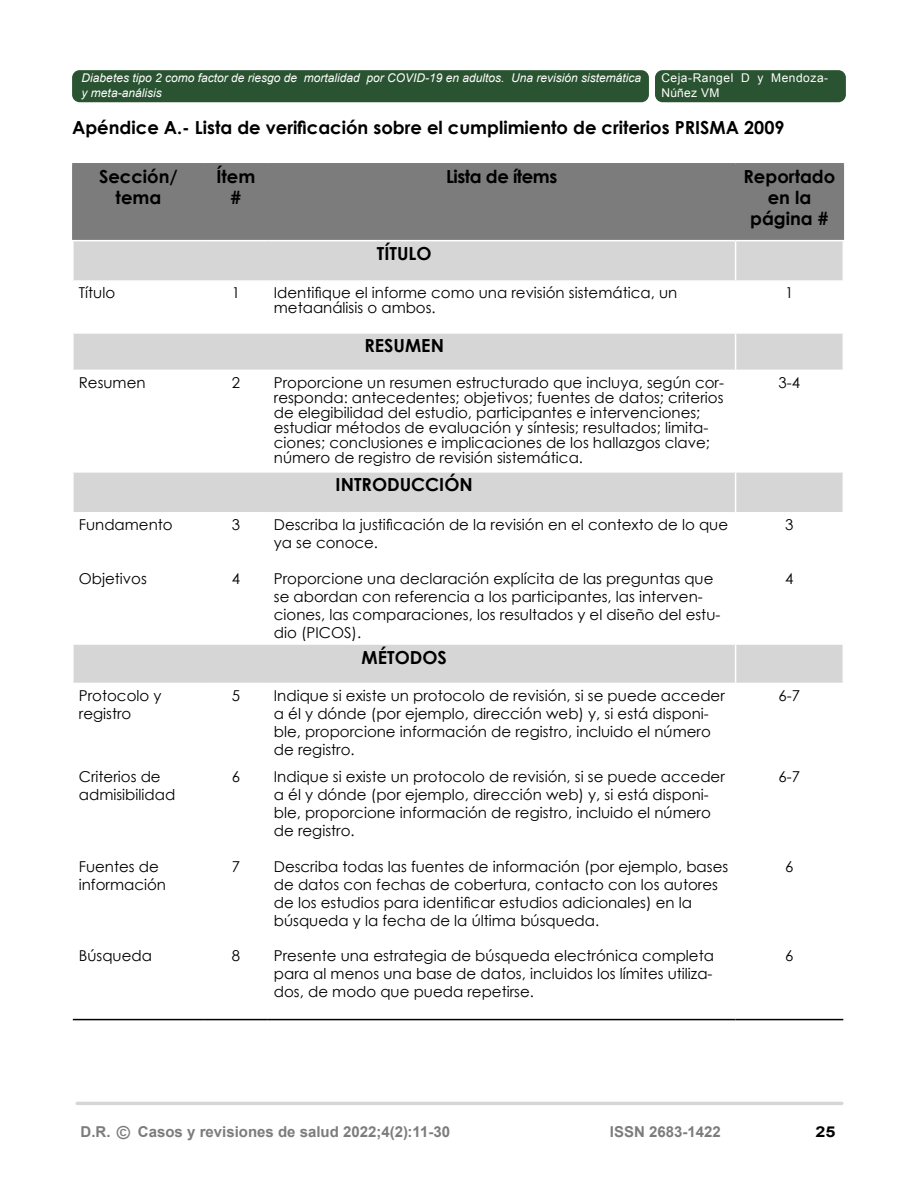
<style>
.page{position:relative;width:918px;height:1188px;background:#fff}
.page>*{position:absolute;margin:0;border:0;box-sizing:border-box;transform-origin:0 0}
.t1{font:700 18px/21px "Century Gothic";color:#000;text-align:center}
.t2{font:700 18px "Century Gothic";letter-spacing:-.025em;color:#000}
.t3{font:15px/18px "Century Gothic";color:#000}
.t4{font:700 15px "Arial";color:#7c7c7c}
.t5{font:700 15px "Arial";color:#000;scale:1.2 1}
.t6{font:italic 12px/15px "Arial";color:#fff}
.t7{font:12px/15px "Arial";letter-spacing:.045em;color:#fff}
.s1{font-size:18px}
</style>
<div class="page">
<hr style="left:76px;top:1102px;width:768px;height:3px;background:#d6d6d6;border-radius:2px">
<div style="left:72px;top:70px;width:577px;height:32px;background:#2a5331;border-radius:8px"></div>
<div style="left:655px;top:70px;width:191px;height:32px;background:#2a5331;border-radius:8px"></div>
<div style="left:74px;top:165px;width:769px;height:75px;background:#7c7c7c"></div>
<div style="left:74px;top:241px;width:769px;height:39px;background:#d6d6d6"></div>
<svg style="left:73px;top:334px;width:770px;height:685px"></svg>
<hr style="left:203px;top:945px;width:2px;height:74px;background:#fff">
<hr style="left:267px;top:945px;width:2px;height:74px;background:#fff">
<hr style="left:735px;top:945px;width:1px;height:74px;background:#fff">
<hr style="left:73px;top:1019px;width:131px;height:1px;background:#000">
<hr style="left:204px;top:1019px;width:64px;height:1px;background:#000">
<hr style="left:268px;top:1019px;width:468px;height:1px;background:#000">
<hr style="left:736px;top:1019px;width:107px;height:1px;background:#000">
<hr style="left:72px;top:163px;width:132px;height:2px;background:#7c7c7c">
<hr style="left:72px;top:165px;width:2px;height:75px;background:#7c7c7c">
<hr style="left:204px;top:163px;width:64px;height:2px;background:#7c7c7c">
<hr style="left:203px;top:165px;width:2px;height:75px;background:#7c7c7c">
<hr style="left:268px;top:163px;width:468px;height:2px;background:#7c7c7c">
<hr style="left:267px;top:165px;width:2px;height:75px;background:#7c7c7c">
<hr style="left:736px;top:163px;width:108px;height:2px;background:#7c7c7c">
<hr style="left:735px;top:165px;width:1px;height:75px;background:#7c7c7c">
<hr style="left:843px;top:165px;width:1px;height:75px;background:#7c7c7c">
<hr style="left:735px;top:241px;width:1px;height:39px;background:#fff">
<hr style="left:72px;top:334px;width:2px;height:36px;background:#fff">
<hr style="left:735px;top:334px;width:1px;height:36px;background:#fff">
<hr style="left:72px;top:370px;width:132px;height:1px;background:#fff">
<hr style="left:72px;top:371px;width:2px;height:100px;background:#fff">
<hr style="left:204px;top:370px;width:64px;height:1px;background:#fff">
<hr style="left:203px;top:371px;width:2px;height:100px;background:#fff">
<hr style="left:268px;top:370px;width:468px;height:1px;background:#fff">
<hr style="left:267px;top:371px;width:2px;height:100px;background:#fff">
<hr style="left:736px;top:370px;width:108px;height:1px;background:#fff">
<hr style="left:735px;top:371px;width:1px;height:100px;background:#fff">
<hr style="left:72px;top:471px;width:132px;height:2px;background:#fff">
<hr style="left:72px;top:473px;width:2px;height:39px;background:#fff">
<hr style="left:204px;top:471px;width:64px;height:2px;background:#fff">
<hr style="left:268px;top:471px;width:468px;height:2px;background:#fff">
<hr style="left:736px;top:471px;width:108px;height:2px;background:#fff">
<hr style="left:735px;top:473px;width:1px;height:39px;background:#fff">
<hr style="left:72px;top:512px;width:132px;height:2px;background:#fff">
<hr style="left:72px;top:514px;width:2px;height:52px;background:#fff">
<hr style="left:204px;top:512px;width:64px;height:2px;background:#fff">
<hr style="left:203px;top:514px;width:2px;height:52px;background:#fff">
<hr style="left:268px;top:512px;width:468px;height:2px;background:#fff">
<hr style="left:267px;top:514px;width:2px;height:52px;background:#fff">
<hr style="left:736px;top:512px;width:108px;height:2px;background:#fff">
<hr style="left:735px;top:514px;width:1px;height:52px;background:#fff">
<hr style="left:72px;top:566px;width:132px;height:2px;background:#fff">
<hr style="left:72px;top:568px;width:2px;height:75px;background:#fff">
<hr style="left:204px;top:566px;width:64px;height:2px;background:#fff">
<hr style="left:203px;top:568px;width:2px;height:75px;background:#fff">
<hr style="left:268px;top:566px;width:468px;height:2px;background:#fff">
<hr style="left:267px;top:568px;width:2px;height:75px;background:#fff">
<hr style="left:736px;top:566px;width:108px;height:2px;background:#fff">
<hr style="left:735px;top:568px;width:1px;height:75px;background:#fff">
<hr style="left:72px;top:643px;width:132px;height:2px;background:#fff">
<hr style="left:72px;top:645px;width:2px;height:38px;background:#fff">
<hr style="left:204px;top:643px;width:64px;height:2px;background:#fff">
<hr style="left:268px;top:643px;width:468px;height:2px;background:#fff">
<hr style="left:736px;top:643px;width:108px;height:2px;background:#fff">
<hr style="left:735px;top:645px;width:1px;height:38px;background:#fff">
<hr style="left:72px;top:683px;width:132px;height:1px;background:#fff">
<hr style="left:72px;top:684px;width:2px;height:80px;background:#fff">
<hr style="left:204px;top:683px;width:64px;height:1px;background:#fff">
<hr style="left:203px;top:684px;width:2px;height:80px;background:#fff">
<hr style="left:268px;top:683px;width:468px;height:1px;background:#fff">
<hr style="left:267px;top:684px;width:2px;height:80px;background:#fff">
<hr style="left:736px;top:683px;width:108px;height:1px;background:#fff">
<hr style="left:735px;top:684px;width:1px;height:80px;background:#fff">
<hr style="left:72px;top:764px;width:132px;height:2px;background:#fff">
<hr style="left:72px;top:766px;width:2px;height:88px;background:#fff">
<hr style="left:204px;top:764px;width:64px;height:2px;background:#fff">
<hr style="left:203px;top:766px;width:2px;height:88px;background:#fff">
<hr style="left:268px;top:764px;width:468px;height:2px;background:#fff">
<hr style="left:267px;top:766px;width:2px;height:88px;background:#fff">
<hr style="left:736px;top:764px;width:108px;height:2px;background:#fff">
<hr style="left:735px;top:766px;width:1px;height:88px;background:#fff">
<hr style="left:72px;top:854px;width:132px;height:1px;background:#fff">
<hr style="left:72px;top:855px;width:2px;height:88px;background:#fff">
<hr style="left:204px;top:854px;width:64px;height:1px;background:#fff">
<hr style="left:203px;top:855px;width:2px;height:88px;background:#fff">
<hr style="left:268px;top:854px;width:468px;height:1px;background:#fff">
<hr style="left:267px;top:855px;width:2px;height:88px;background:#fff">
<hr style="left:736px;top:854px;width:108px;height:1px;background:#fff">
<hr style="left:735px;top:855px;width:1px;height:88px;background:#fff">
<hr style="left:72px;top:943px;width:132px;height:2px;background:#fff">
<hr style="left:204px;top:943px;width:64px;height:2px;background:#fff">
<hr style="left:268px;top:943px;width:468px;height:2px;background:#fff">
<hr style="left:736px;top:943px;width:108px;height:2px;background:#fff">
<p class="t6" style="left:82px;top:71px;width:561px">Diabetes tipo 2 como factor de riesgo de mortalidad por COVID-19 en adultos. Una revisión sistemática y meta-análisis</p>
<p class="t7" style="left:661px;top:71px;width:168px">Ceja-Rangel D y Mendoza-<br>Núñez VM</p>
<p class="t1" style="left:72px;top:116px;width:714px">Apéndice A.- Lista de verificación sobre el cumplimiento de criterios PRISMA 2009</p>
<p class="t1" style="left:99px;top:165px;width:80px">Sección/ tema</p>
<p class="t1" style="left:217px;top:165px;width:40px">Ítem #</p>
<p class="t2" style="left:446px;top:163px;width:113px">Lista de ítems</p>
<p class="t1" style="left:744px;top:165px;width:93px">Reportado en la página #</p>
<p class="t1" style="left:377px;top:242px;width:56px">TÍTULO</p>
<p class="t3" style="left:79px;top:284px;width:38px">Título</p>
<p class="t3" style="left:232px;top:284px;width:10px">1</p>
<p class="t3" style="left:274px;top:285px;width:405px;line-height:15px">Identifique el informe como una revisión sistemática, un metaanálisis o ambos.</p>
<p class="t3" style="left:785px;top:284px;width:10px">1</p>
<p class="t1" style="left:364px;top:335px;width:81px">RESUMEN</p>
<p class="t3" style="left:79px;top:373px;width:68px">Resumen</p>
<p class="t3" style="left:232px;top:373px;width:10px">2</p>
<p class="t3" style="left:274px;top:374px;width:452px;line-height:15px">Proporcione un resumen estructurado que incluya, según cor&shy;responda: antecedentes; objetivos; fuentes de datos; criterios de elegibilidad del estudio, participantes e intervenciones; estudiar métodos de evaluación y síntesis; resultados; limita&shy;ciones; conclusiones e implicaciones de los hallazgos clave; número de registro de revisión sistemática.</p>
<p class="t3" style="left:779px;top:373px;width:23px">3-4</p>
<p class="t1" style="left:336px;top:474px;width:139px">INTRODUCCIÓN</p>
<p class="t3" style="left:79px;top:515px;width:95px">Fundamento</p>
<p class="t3" style="left:232px;top:515px;width:10px">3</p>
<p class="t3" style="left:274px;top:515px;width:456px">Describa la justificación de la revisión en el contexto de lo que ya se conoce.</p>
<p class="t3" style="left:785px;top:515px;width:10px">3</p>
<p class="t3" style="left:79px;top:569px;width:70px">Objetivos</p>
<p class="t3" style="left:232px;top:569px;width:10px">4</p>
<p class="t3" style="left:274px;top:569px;width:448px">Proporcione una declaración explícita de las preguntas que se abordan con referencia a los participantes, las interven&shy;ciones, las comparaciones, los resultados y el diseño del estu&shy;dio (PICOS).</p>
<p class="t3" style="left:785px;top:569px;width:10px">4</p>
<p class="t1" style="left:362px;top:646px;width:87px">MÉTODOS</p>
<p class="t3" style="left:79px;top:686px;width:84px">Protocolo y registro</p>
<p class="t3" style="left:232px;top:686px;width:10px">5</p>
<p class="t3" style="left:274px;top:686px;width:453px">Indique si existe un protocolo de revisión, si se puede acceder a él y dónde (por ejemplo, dirección web) y, si está disponi&shy;ble, proporcione información de registro, incluido el número de registro.</p>
<p class="t3" style="left:779px;top:686px;width:23px">6-7</p>
<p class="t3" style="left:79px;top:768px;width:98px">Criterios de admisibilidad</p>
<p class="t3" style="left:232px;top:768px;width:10px">6</p>
<p class="t3" style="left:274px;top:768px;width:453px">Indique si existe un protocolo de revisión, si se puede acceder a él y dónde (por ejemplo, dirección web) y, si está disponi&shy;ble, proporcione información de registro, incluido el número de registro.</p>
<p class="t3" style="left:779px;top:768px;width:23px">6-7</p>
<p class="t3" style="left:79px;top:857px;width:89px">Fuentes de información</p>
<p class="t3" style="left:232px;top:857px;width:10px">7</p>
<p class="t3" style="left:274px;top:857px;width:456px">Describa todas las fuentes de información (por ejemplo, bases de datos con fechas de cobertura, contacto con los autores de los estudios para identificar estudios adicionales) en la búsqueda y la fecha de la última búsqueda.</p>
<p class="t3" style="left:785px;top:857px;width:10px">6</p>
<p class="t3" style="left:79px;top:947px;width:75px">Búsqueda</p>
<p class="t3" style="left:232px;top:947px;width:10px">8</p>
<p class="t3" style="left:274px;top:947px;width:442px;text-align:justify">Presente una estrategia de búsqueda electrónica completa para al menos una base de datos, incluidos los límites utiliza&shy;dos, de modo que pueda repetirse.</p>
<p class="t3" style="left:785px;top:947px;width:10px">6</p>
<p class="t4" style="left:81px;top:1122px;width:371px">D.R. <span class="s1">©</span> Casos y revisiones de salud 2022;4(2):11-30</p>
<p class="t4" style="left:610px;top:1122px;width:112px">ISSN 2683-1422</p>
<p class="t5" style="left:815px;top:1122px;width:18px">25</p>
</div>
